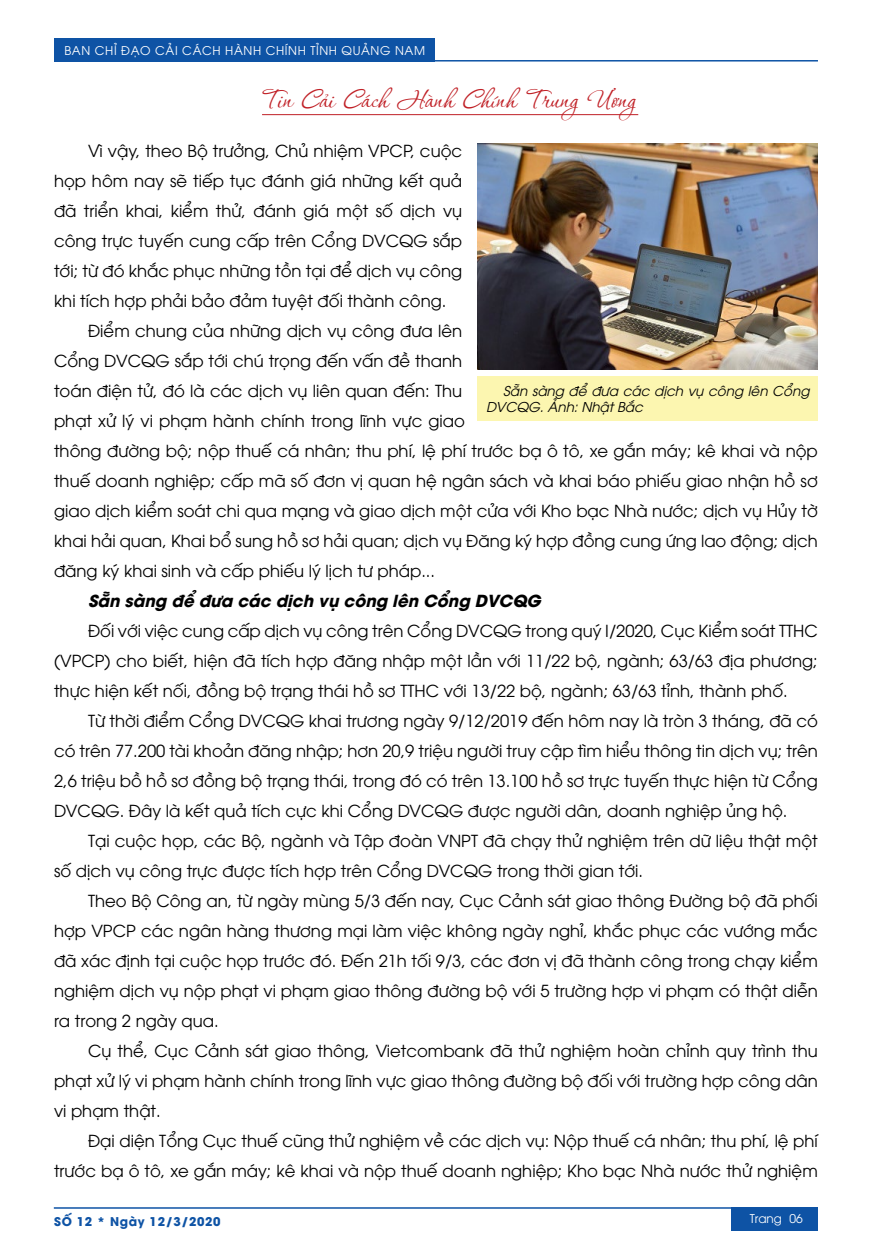
<style>
.page{position:relative;width:872px;height:1255px;background:#fff}
.page>*{position:absolute;margin:0;border:0;box-sizing:border-box;transform-origin:0 0}
.t1{font:33px "UVF Corinthia";color:#c02026}
.t2{font:16.5px/30px "UTM Avo";color:#000;text-align:justify}
.t3{font:italic 700 16.5px "UTM Avo";color:#000}
.t4{font:italic 13.5px/16.5px "UTM Avo";color:#000}
.t5{font:12px "UTM Avo";letter-spacing:.05em;color:#fff}
.t6{font:700 12px "UTM Avo";letter-spacing:.05em;color:#0e53a5}
.s1{color:#fffdfd}
</style>
<div class="page">
<div style="left:731px;top:1207px;width:86px;height:23px;background:#0e53a5"></div>
<div style="left:54px;top:38px;width:380px;height:24px;background:#0e53a5"></div>
<hr style="left:54px;top:1207px;width:763px;height:1px;background:#0e53a5">
<hr style="left:54px;top:60px;width:764px;height:1px;background:#0e53a5">
<hr style="left:262px;top:114px;width:376px;height:1px;background:#c02026">
<img style="left:477px;top:143px;width:341px;height:226px">
<div style="left:477px;top:376px;width:341px;height:45px;background:#fcf6b0"></div>
<p class="t5" style="left:64px;top:42px;width:362px">BAN CHỈ ĐẠO CẢI CÁCH HÀNH CHÍNH <span class="s1">TỈNH QUẢNG NAM</span></p>
<h1 class="t1" style="left:262px;top:81px;width:376px">Tin Cải Cách Hành Chính Trung Ương</h1>
<p class="t2" style="left:88px;top:134px;width:375px">Vì vậy, theo Bộ trưởng, Chủ nhiệm VPCP, cuộc</p>
<p class="t2" style="left:54px;top:164px;width:410px">họp hôm nay sẽ tiếp tục đánh giá những kết quả</p>
<p class="t2" style="left:54px;top:194px;width:410px">đã triển khai, kiểm thử, đánh giá một số dịch vụ</p>
<p class="t2" style="left:54px;top:224px;width:410px">công trực tuyến cung cấp trên Cổng DVCQG sắp</p>
<p class="t2" style="left:54px;top:254px;width:410px">tới; từ đó khắc phục những tồn tại để dịch vụ công</p>
<p class="t2" style="left:54px;top:284px;width:394px">khi tích hợp phải bảo đảm tuyệt đối thành công.</p>
<p class="t2" style="left:88px;top:314px;width:375px">Điểm chung của những dịch vụ công đưa lên</p>
<p class="t2" style="left:54px;top:344px;width:410px">Cổng DVCQG sắp tới chú trọng đến vấn đề thanh</p>
<p class="t2" style="left:54px;top:374px;width:410px">toán điện tử, đó là các dịch vụ liên quan đến: Thu</p>
<p class="t2" style="left:54px;top:404px;width:412px">phạt xử lý vi phạm hành chính trong lĩnh vực giao</p>
<p class="t2" style="left:54px;top:434px;width:765px">thông đường bộ; nộp thuế cá nhân; thu phí, lệ phí trước bạ ô tô, xe gắn máy; kê khai và nộp</p>
<p class="t2" style="left:54px;top:464px;width:765px">thuế doanh nghiệp; cấp mã số đơn vị quan hệ ngân sách và khai báo phiếu giao nhận hồ sơ</p>
<p class="t2" style="left:54px;top:494px;width:765px">giao dịch kiểm soát chi qua mạng và giao dịch một cửa với Kho bạc Nhà nước; dịch vụ Hủy tờ</p>
<p class="t2" style="left:54px;top:524px;width:765px">khai hải quan, Khai bổ sung hồ sơ hải quan; dịch vụ Đăng ký hợp đồng cung ứng lao động; dịch</p>
<p class="t2" style="left:54px;top:554px;width:382px">đăng ký khai sinh và cấp phiếu lý lịch tư pháp...</p>
<p class="t3" style="left:88px;top:587px;width:454px">Sẵn sàng để đưa các dịch vụ công lên Cổng DVCQG</p>
<p class="t2" style="left:54px;top:614px;width:765px;text-indent:34px">Đối với việc cung cấp dịch vụ công trên Cổng DVCQG trong quý I/2020, Cục Kiểm soát TTHC (VPCP) cho biết, hiện đã tích hợp đăng nhập một lần với 11/22 bộ, ngành; 63/63 địa phương; thực hiện kết nối, đồng bộ trạng thái hồ sơ TTHC với 13/22 bộ, ngành; 63/63 tỉnh, thành phố.</p>
<p class="t2" style="left:54px;top:704px;width:765px;text-indent:34px">Từ thời điểm Cổng DVCQG khai trương ngày 9/12/2019 đến hôm nay là tròn 3 tháng, đã có có trên 77.200 tài khoản đăng nhập; hơn 20,9 triệu người truy cập tìm hiểu thông tin dịch vụ; trên 2,6 triệu bồ hồ sơ đồng bộ trạng thái, trong đó có trên 13.100 hồ sơ trực tuyến thực hiện từ Cổng DVCQG. Đây là kết quả tích cực khi Cổng DVCQG được người dân, doanh nghiệp ủng hộ.</p>
<p class="t2" style="left:54px;top:824px;width:765px;text-indent:34px">Tại cuộc họp, các Bộ, ngành và Tập đoàn VNPT đã chạy thử nghiệm trên dữ liệu thật một số dịch vụ công trực được tích hợp trên Cổng DVCQG trong thời gian tới.</p>
<p class="t2" style="left:54px;top:884px;width:765px;text-indent:34px">Theo Bộ Công an, từ ngày mùng 5/3 đến nay, Cục Cảnh sát giao thông Đường bộ đã phối hợp VPCP các ngân hàng thương mại làm việc không ngày nghỉ, khắc phục các vướng mắc đã xác định tại cuộc họp trước đó. Đến 21h tối 9/3, các đơn vị đã thành công trong chạy kiểm nghiệm dịch vụ nộp phạt vi phạm giao thông đường bộ với 5 trường hợp vi phạm có thật diễn ra trong 2 ngày qua.</p>
<p class="t2" style="left:54px;top:1034px;width:765px;text-indent:34px">Cụ thể, Cục Cảnh sát giao thông, Vietcombank đã thử nghiệm hoàn chỉnh quy trình thu phạt xử lý vi phạm hành chính trong lĩnh vực giao thông đường bộ đối với trường hợp công dân vi phạm thật.</p>
<p class="t2" style="left:54px;top:1124px;width:765px;text-align:right">Đại diện Tổng Cục thuế cũng thử nghiệm về các dịch vụ: Nộp thuế cá nhân; thu phí, lệ phí trước bạ ô tô, xe gắn máy; kê khai và nộp thuế doanh nghiệp; Kho bạc Nhà nước thử nghiệm</p>
<p class="t4" style="left:486px;top:381px;width:325px;text-indent:17px">Sẵn sàng để đưa các dịch vụ công lên Cổng<br>DVCQG. Ảnh: Nhật Bắc</p>
<p class="t6" style="left:54px;top:1211px;width:168px">SỐ 12 * Ngày 12/3/2020</p>
<p class="t5" style="left:789px;top:1209px;width:15px">06</p>
<p class="t5" style="left:750px;top:1208px;width:34px">Trang</p>
</div>
